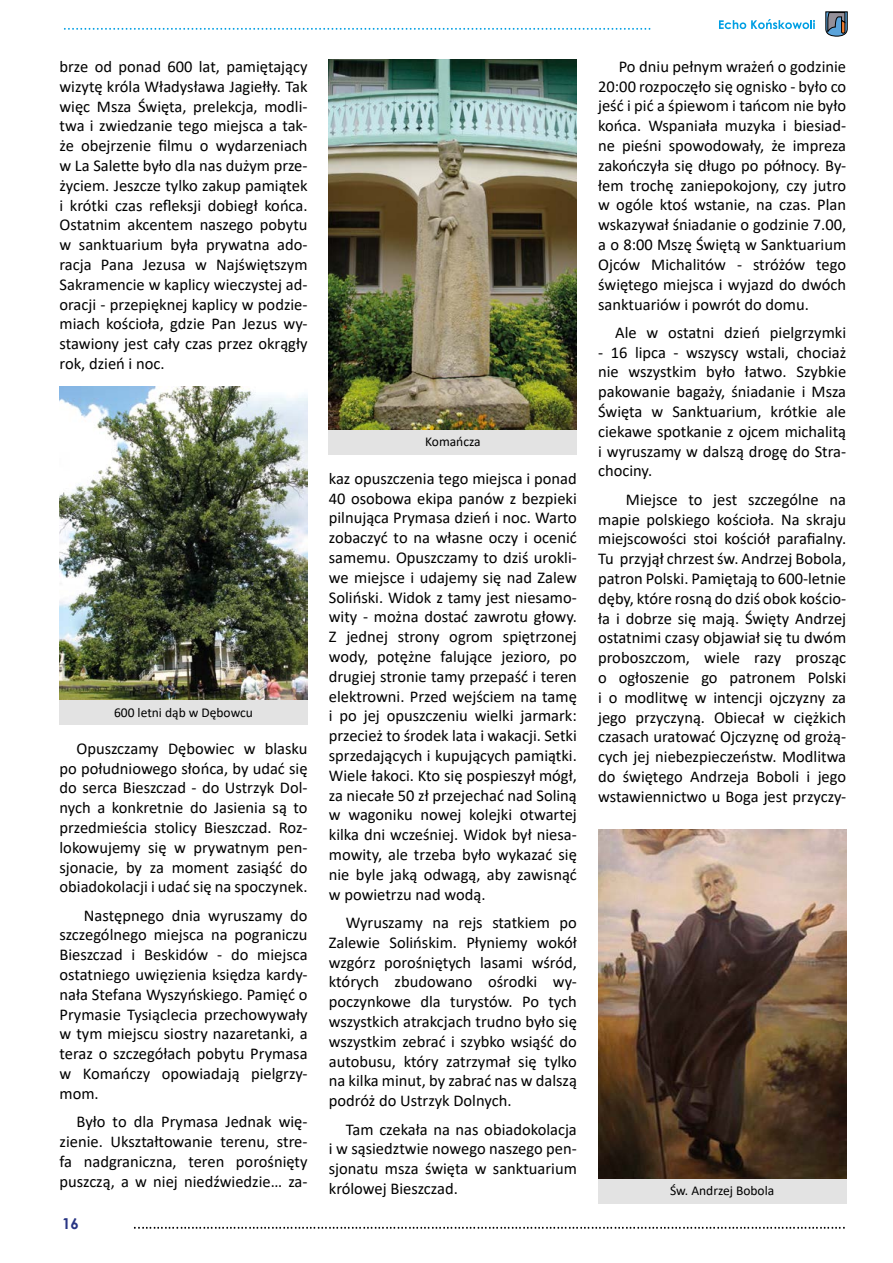
<style>
.page{position:relative;width:893px;height:1263px;background:#fff}
.page>*{position:absolute;margin:0;border:0;box-sizing:border-box;transform-origin:0 0}
.t1{font:16.5px/19.8px "Calibri";color:#000;text-align:justify}
.t2{font:700 15px "Century Gothic";color:#283583}
.t3{font:13.5px "Calibri";color:#000}
</style>
<div class="page">
<svg style="left:134px;top:1227px;width:711px;height:2px"></svg>
<svg style="left:719px;top:19px;width:96px;height:10px"></svg>
<svg style="left:64px;top:28px;width:586px;height:2px"></svg>
<svg style="left:825px;top:12px;width:22px;height:24px"></svg>
<img style="left:60px;top:387px;width:248px;height:313px">
<img style="left:329px;top:60px;width:248px;height:370px">
<img style="left:598px;top:829px;width:248px;height:350px">
<div style="left:60px;top:700px;width:248px;height:25px;background:#e3e3e3"></div>
<div style="left:329px;top:430px;width:248px;height:24px;background:#e3e3e3"></div>
<div style="left:598px;top:1179px;width:248px;height:24px;background:#e3e3e3"></div>
<p class="t1" style="left:60px;top:56px;width:250px">brze od ponad 600 lat, pamiętający wizytę króla Władysława Jagiełły. Tak więc Msza Święta, prelekcja, modli&shy;twa i zwiedzanie tego miejsca a tak&shy;że obejrzenie filmu o wydarzeniach w La Salette było dla nas dużym prze&shy;życiem. Jeszcze tylko zakup pamiątek i krótki czas refleksji dobiegł końca.<br>Ostatnim akcentem naszego pobytu w sanktuarium była prywatna ado&shy;racja Pana Jezusa w Najświętszym Sakramencie w kaplicy wieczystej ad&shy;oracji - przepięknej kaplicy w podzie&shy;miach kościoła, gdzie Pan Jezus wy&shy;stawiony jest cały czas przez okrągły rok, dzień i noc.</p>
<p class="t3" style="left:114px;top:703px;width:140px">600 letni dąb w Dębowcu</p>
<p class="t1" style="left:60px;top:738px;width:250px;text-indent:17px">Opuszczamy Dębowiec w blasku po południowego słońca, by udać się do serca Bieszczad - do Ustrzyk Dol&shy;nych a konkretnie do Jasienia są to przedmieścia stolicy Bieszczad. Roz&shy;lokowujemy się w prywatnym pen&shy;sjonacie, by za moment zasiąść do obiadokolacji i udać się na spoczynek.</p>
<p class="t1" style="left:60px;top:905px;width:250px;text-indent:24px">Następnego dnia wyruszamy do szczególnego miejsca na pograniczu Bieszczad i Beskidów - do miejsca ostatniego uwięzienia księdza kardy&shy;nała Stefana Wyszyńskiego. Pamięć o Prymasie Tysiąclecia przechowywały w tym miejscu siostry nazaretanki, a teraz o szczegółach pobytu Prymasa w Komańczy opowiadają pielgrzy&shy;mom.</p>
<p class="t1" style="left:60px;top:1111px;width:250px;text-indent:17px">Było to dla Prymasa Jednak wię&shy;zienie. Ukształtowanie terenu, stre&shy;fa nadgraniczna, teren porośnięty puszczą, a w niej niedźwiedzie… za-</p>
<p class="t2" style="left:62px;top:1212px;width:18px">16</p>
<p class="t3" style="left:425px;top:432px;width:57px">Komańcza</p>
<p class="t1" style="left:329px;top:468px;width:250px">kaz opuszczenia tego miejsca i ponad 40 osobowa ekipa panów z bezpieki pilnująca Prymasa dzień i noc. Warto zobaczyć to na własne oczy i ocenić samemu. Opuszczamy to dziś urokli&shy;we miejsce i udajemy się nad Zalew Soliński. Widok z tamy jest niesamo&shy;wity - można dostać zawrotu głowy.<br>Z jednej strony ogrom spiętrzonej wody, potężne falujące jezioro, po drugiej stronie tamy przepaść i teren elektrowni. Przed wejściem na tamę i po jej opuszczeniu wielki jarmark: przecież to środek lata i wakacji. Setki sprzedających i kupujących pamiątki.<br>Wiele łakoci. Kto się pospieszył mógł, za niecałe 50 zł przejechać nad Soliną w wagoniku nowej kolejki otwartej kilka dni wcześniej. Widok był niesa&shy;mowity, ale trzeba było wykazać się nie byle jaką odwagą, aby zawisnąć w powietrzu nad wodą.</p>
<p class="t1" style="left:329px;top:912px;width:250px;text-indent:17px">Wyruszamy na rejs statkiem po Zalewie Solińskim. Płyniemy wokół wzgórz porośniętych lasami wśród, których zbudowano ośrodki wy&shy;poczynkowe dla turystów. Po tych wszystkich atrakcjach trudno było się wszystkim zebrać i szybko wsiąść do autobusu, który zatrzymał się tylko na kilka minut, by zabrać nas w dalszą podróż do Ustrzyk Dolnych.</p>
<p class="t1" style="left:329px;top:1119px;width:250px;text-indent:17px">Tam czekała na nas obiadokolacja i w sąsiedztwie nowego naszego pen&shy;sjonatu msza święta w sanktuarium królowej Bieszczad.</p>
<p class="t1" style="left:598px;top:56px;width:250px;text-indent:21px">Po dniu pełnym wrażeń o godzinie 20:00 rozpoczęło się ognisko - było co jeść i pić a śpiewom i tańcom nie było końca. Wspaniała muzyka i biesiad&shy;ne pieśni spowodowały, że impreza zakończyła się długo po północy. By&shy;łem trochę zaniepokojony, czy jutro w ogóle ktoś wstanie, na czas. Plan wskazywał śniadanie o godzinie 7.00, a o 8:00 Mszę Świętą w Sanktuarium Ojców Michalitów - stróżów tego świętego miejsca i wyjazd do dwóch sanktuariów i powrót do domu.</p>
<p class="t1" style="left:615px;top:322px;width:233px">Ale w ostatni dzień pielgrzymki</p>
<p class="t1" style="left:598px;top:342px;width:250px">- 16 lipca - wszyscy wstali, chociaż nie wszystkim było łatwo. Szybkie pakowanie bagaży, śniadanie i Msza Święta w Sanktuarium, krótkie ale ciekawe spotkanie z ojcem michalitą i wyruszamy w dalszą drogę do Stra&shy;chociny.</p>
<p class="t1" style="left:598px;top:489px;width:250px;text-indent:28px">Miejsce to jest szczególne na mapie polskiego kościoła. Na skraju miejscowości stoi kościół parafialny.<br>Tu przyjął chrzest św. Andrzej Bobola, patron Polski. Pamiętają to 600-letnie dęby, które rosną do dziś obok kościo&shy;ła i dobrze się mają. Święty Andrzej ostatnimi czasy objawiał się tu dwóm proboszczom, wiele razy prosząc o ogłoszenie go patronem Polski i o modlitwę w intencji ojczyzny za jego przyczyną. Obiecał w ciężkich czasach uratować Ojczyznę od grożą&shy;cych jej niebezpieczeństw. Modlitwa do świętego Andrzeja Boboli i jego wstawiennictwo u Boga jest przyczy-</p>
<p class="t3" style="left:670px;top:1181px;width:106px">Św. Andrzej Bobola</p>
</div>
